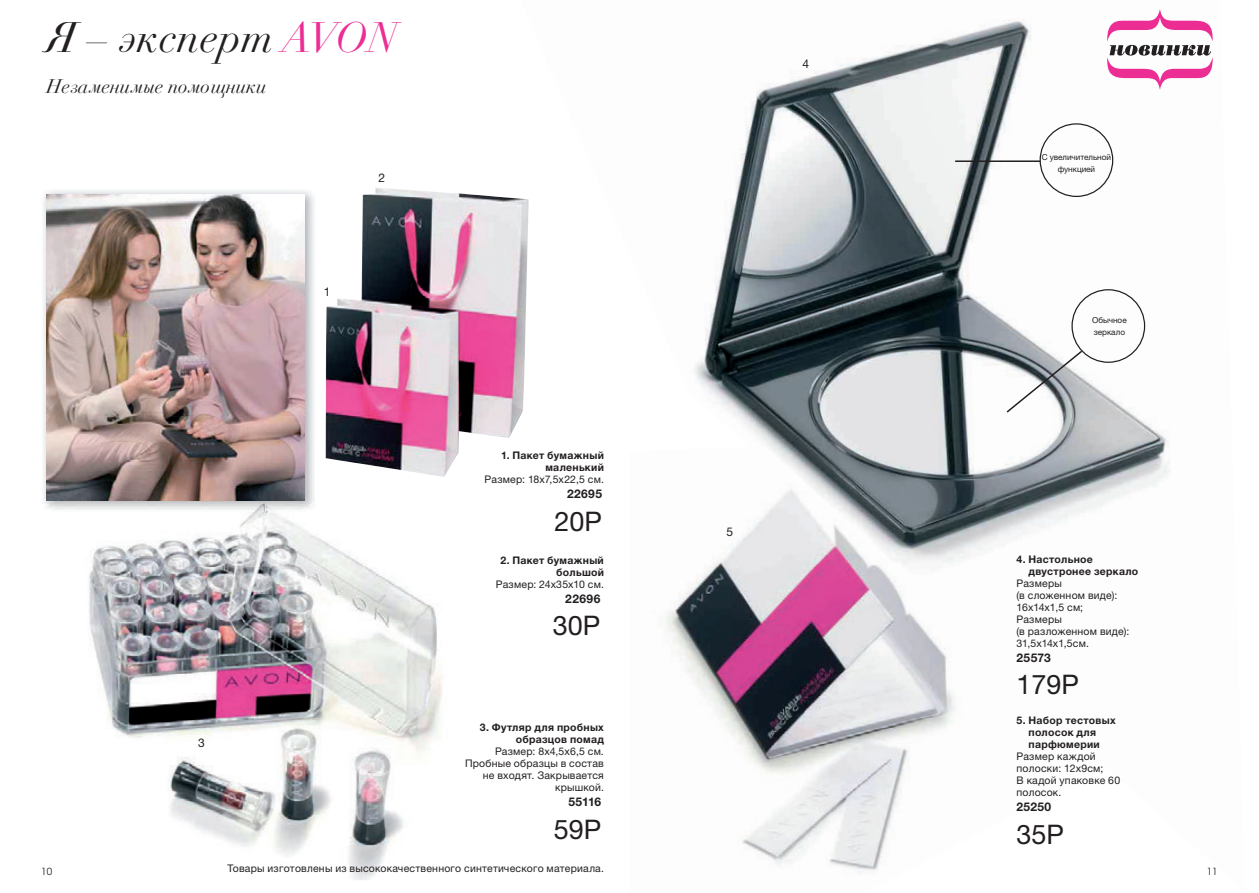
<style>
.page{position:relative;width:1259px;height:893px;background:#fff}
.page>*{position:absolute;margin:0;border:0;box-sizing:border-box;transform-origin:0 0}
.t1{font:italic 42px "Didot L Ts Pro";letter-spacing:.01em;color:#231f20}
.t2{font:27px "Helvetica Neue LTW1 Gs 55 Roman";color:#231f20}
.t3{font:italic 19.5px "Didot L Ts Pro";color:#231f20}
.t4{font:700 12px "Helvetica Neue LTW1 Gs 55 Roman";letter-spacing:.035em;color:#231f20}
.t5{font:12px "Helvetica Neue LTW1 Gs 55 Roman";color:#231f20}
.t6{font:10.5px/12px "Helvetica Neue LTW1 Gs 55 Roman";letter-spacing:.02em;color:#231f20}
.t7{font:700 10.5px/12px "Helvetica Neue LTW1 Gs 55 Roman";letter-spacing:.025em;color:#231f20;text-align:right}
.t8{font:9.75px "ITC Avant Garde Got Boo";color:#231f20}
.t9{font:8.25px/12px "Helvetica Neue LTW1 Gs 55 Roman";letter-spacing:-.005em;color:#231f20}
.s1{color:#ec2d94}
</style>
<div class="page">
<img style="left:89px;top:441px;width:353px;height:439px">
<img style="left:695px;top:9px;width:475px;height:490px">
<img style="left:43px;top:190px;width:273px;height:321px">
<img style="left:47px;top:194px;width:257px;height:306px">
<img style="left:326px;top:188px;width:203px;height:289px">
<img style="left:662px;top:446px;width:452px;height:427px">
<div style="left:1071px;top:289px;width:74px;height:74px;border:1px solid #231f20;border-radius:50%"></div>
<div style="left:1039px;top:123px;width:74px;height:74px;border:1px solid #231f20;border-radius:50%"></div>
<svg style="left:1005px;top:349px;width:78px;height:65px"></svg>
<hr style="left:955px;top:160px;width:85px;height:2px;background:#231f20">
<svg style="left:1106px;top:10px;width:107px;height:79px"></svg>
<h1 class="t1" style="left:47px;top:10px;width:352px">Я – эксперт <span class="s1">AVON</span></h1>
<h3 class="t3" style="left:46px;top:73px;width:222px">Незаменимые помощники</h3>
<p class="t8" style="left:41px;top:865px;width:12px">10</p>
<p class="t5" style="left:324px;top:284px;width:8px">1</p>
<p class="t5" style="left:378px;top:170px;width:8px">2</p>
<p class="t7" style="left:501px;top:449px;width:104px">1. Пакет бумажный маленький</p>
<p class="t6" style="left:484px;top:474px;width:121px">Размер: 18х7,5х22,5 см.</p>
<p class="t4" style="left:567px;top:487px;width:36px">22695</p>
<h2 class="t2" style="left:554px;top:504px;width:49px">20Р</h2>
<p class="t7" style="left:500px;top:554px;width:105px">2. Пакет бумажный большой</p>
<p class="t6" style="left:496px;top:578px;width:110px">Размер: 24х35х10 см.</p>
<p class="t4" style="left:565px;top:591px;width:37px">22696</p>
<h2 class="t2" style="left:553px;top:609px;width:49px">30Р</h2>
<p class="t5" style="left:198px;top:735px;width:8px">3</p>
<p class="t7" style="left:480px;top:722px;width:126px">3. Футляр для пробных образцов помад</p>
<p class="t6" style="left:465px;top:746px;width:140px;text-align:right">Размер: 8х4,5х6,5 см.<br>Пробные образцы в состав не входят. Закрывается крышкой.</p>
<p class="t4" style="left:568px;top:795px;width:34px">55116</p>
<h2 class="t2" style="left:554px;top:813px;width:49px">59Р</h2>
<p class="t6" style="left:228px;top:862px;width:378px">Товары изготовлены из высококачественного синтетического материала.</p>
<p class="t5" style="left:802px;top:56px;width:8px">4</p>
<p class="t5" style="left:726px;top:524px;width:8px">5</p>
<p class="t9" style="left:1042px;top:151px;width:71px;text-align:center">С увеличительной функцией</p>
<p class="t9" style="left:1092px;top:314px;width:36px">Обычное зеркало</p>
<p class="t7" style="left:1028px;top:553px;width:111px;text-align:left;text-indent:-12px">4. Настольное двустронее зеркало</p>
<p class="t6" style="left:1016px;top:577px;width:114px">Размеры<br>(в сложенном виде):<br>16х14х1,5 см;<br>Размеры<br>(в разложенном виде):<br>31,5х14х1,5см.</p>
<p class="t4" style="left:1016px;top:650px;width:36px">25573</p>
<h2 class="t2" style="left:1016px;top:668px;width:64px">179Р</h2>
<p class="t7" style="left:1028px;top:714px;width:89px;text-align:left;text-indent:-12px">5. Набор тестовых полосок для парфюмерии</p>
<p class="t6" style="left:1016px;top:750px;width:105px">Размер каждой полоски: 12х9см;<br>В кадой упаковке 60 полосок.</p>
<p class="t4" style="left:1016px;top:799px;width:36px">25250</p>
<h2 class="t2" style="left:1016px;top:817px;width:49px">35Р</h2>
<p class="t8" style="left:1206px;top:865px;width:12px">11</p>
</div>
